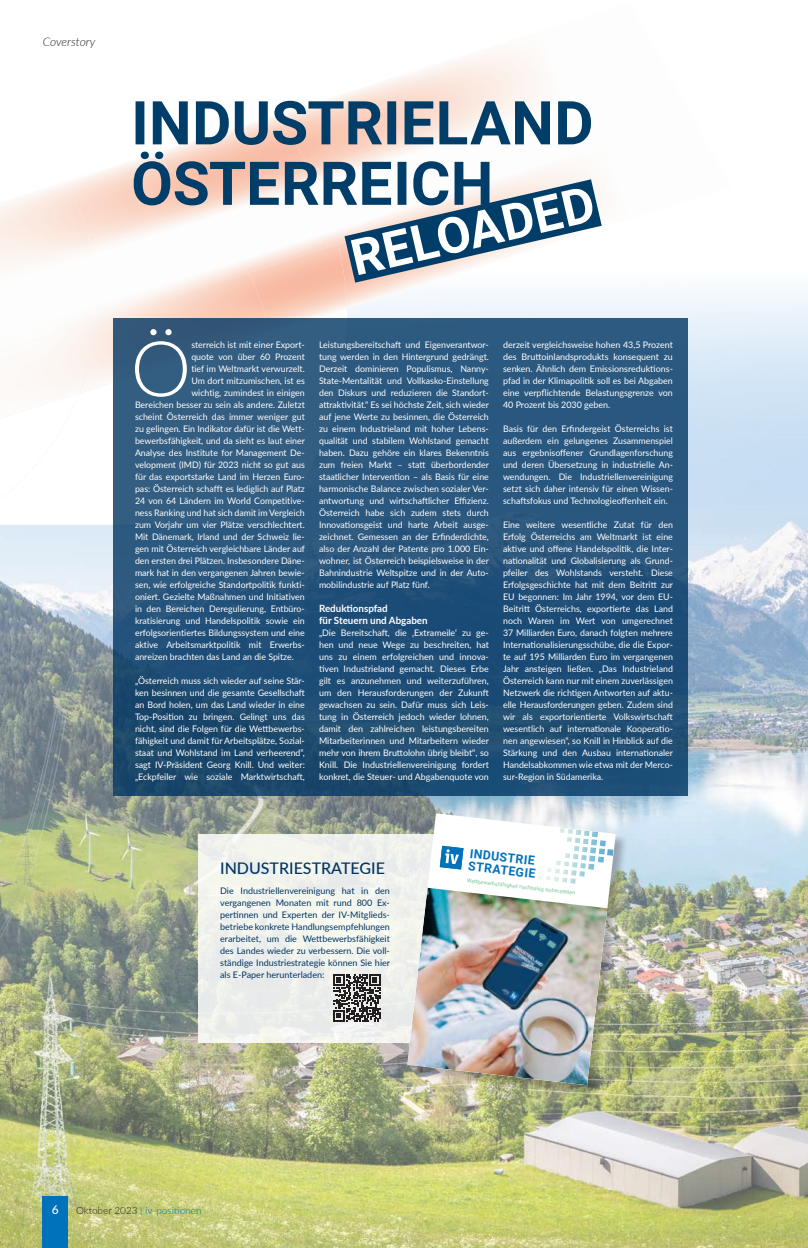
<style>
.page{position:relative;width:808px;height:1248px;background:#fff}
.page>*{position:absolute;margin:0;border:0;box-sizing:border-box;transform-origin:0 0}
.t1{font:300 76.8px "Lato";color:#fff}
.t2{font:500 16px "Lato";color:#003562}
.t3{font:700 12.4px/12.4px "Roboto";color:#0072bc}
.t4{font:italic 300 12px "Lato";letter-spacing:-.005em;color:#231f20}
.t5{font:500 12px "Lato";color:#fff}
.t6{font:700 10px/12px "Lato";color:#fff}
.t7{font:300 10px "Lato";color:#0072bc}
.t8{font:9px/12px "Lato";color:#fff;text-align:justify}
.t9{font:9px/12px "Lato";color:#003562}
.t10{font:5.3px "Roboto";color:#78c797}
.s1{color:#231f20}
</style>
<div class="page">
<img style="left:0;top:291px;width:808px;height:956px">
<div style="left:43px;top:1195px;width:25px;height:52px;background:#0072bc"></div>
<img style="left:347px;top:282px;width:385px;height:26px">
<img style="left:157px;top:145px;width:154px;height:7px">
<img style="left:271px;top:282px;width:76px;height:35px">
<img style="left:39px;top:393px;width:74px;height:131px">
<img style="left:0;top:499px;width:39px;height:25px">
<img style="left:79px;top:161px;width:55px;height:44px">
<img style="left:96px;top:282px;width:175px;height:111px">
<img style="left:97px;top:282px;width:152px;height:39px">
<svg style="left:136px;top:101px;width:455px;height:44px"></svg>
<svg style="left:134px;top:152px;width:468px;height:130px"></svg>
<img style="left:0;top:179px;width:79px;height:320px">
<img style="left:0;top:181px;width:89px;height:60px">
<img style="left:0;top:351px;width:96px;height:67px">
<img style="left:0;top:282px;width:97px;height:24px">
<img style="left:0;top:241px;width:92px;height:43px">
<img style="left:0;top:306px;width:97px;height:45px">
<div style="left:113px;top:317px;width:574px;height:478px;background:linear-gradient(to bottom,#325e84,#1a4a71)"></div>
<div style="left:198px;top:833px;width:376px;height:209px;background:#f0f1ed"></div>
<div style="left:408px;top:813px;width:220px;height:284px;background:#231f20;opacity:.3"></div>
<svg style="left:407px;top:813px;width:209px;height:272px;fill:#fff"></svg>
<img style="left:407px;top:887px;width:200px;height:198px">
<svg style="left:538px;top:828px;width:76px;height:55px"></svg>
<svg style="left:440px;top:845px;width:23px;height:24px"></svg>
<svg style="left:333px;top:974px;width:47px;height:47px"></svg>
<h3 class="t4" style="left:43px;top:33px;width:54px">Coverstory</h3>
<h1 class="t1" style="left:131px;top:315px;width:62px">Ö</h1>
<p class="t8" style="left:191px;top:338px;width:115px">sterreich ist mit einer Export-</p>
<p class="t8" style="left:191px;top:350px;width:115px">quote von über 60 Prozent</p>
<p class="t8" style="left:191px;top:362px;width:115px">tief im Weltmarkt verwurzelt.</p>
<p class="t8" style="left:191px;top:374px;width:115px">Um dort mitzumischen, ist es</p>
<p class="t8" style="left:191px;top:386px;width:115px">wichtig, zumindest in einigen</p>
<p class="t8" style="left:135px;top:398px;width:171px">Bereichen besser zu sein als andere. Zuletzt</p>
<p class="t8" style="left:135px;top:410px;width:171px">scheint Österreich das immer weniger gut</p>
<p class="t8" style="left:135px;top:422px;width:170px">zu gelingen. Ein Indikator dafür ist die Wett-</p>
<p class="t8" style="left:135px;top:434px;width:172px">bewerbsfähigkeit, und da sieht es laut einer</p>
<p class="t8" style="left:135px;top:446px;width:171px">Analyse des Institute for Management De-</p>
<p class="t8" style="left:135px;top:458px;width:171px">velopment (IMD) für 2023 nicht so gut aus</p>
<p class="t8" style="left:135px;top:470px;width:171px">für das exportstarke Land im Herzen Euro-</p>
<p class="t8" style="left:135px;top:482px;width:171px">pas: Österreich schafft es lediglich auf Platz</p>
<p class="t8" style="left:135px;top:494px;width:171px">24 von 64 Ländern im World Competitive-</p>
<p class="t8" style="left:135px;top:506px;width:171px">ness Ranking und hat sich damit im Vergleich</p>
<p class="t8" style="left:135px;top:518px;width:171px">zum Vorjahr um vier Plätze verschlechtert.</p>
<p class="t8" style="left:135px;top:530px;width:171px">Mit Dänemark, Irland und der Schweiz lie-</p>
<p class="t8" style="left:135px;top:542px;width:171px">gen mit Österreich vergleichbare Länder auf</p>
<p class="t8" style="left:135px;top:554px;width:171px">den ersten drei Plätzen. Insbesondere Däne-</p>
<p class="t8" style="left:135px;top:566px;width:171px">mark hat in den vergangenen Jahren bewie-</p>
<p class="t8" style="left:135px;top:578px;width:171px">sen, wie erfolgreiche Standortpolitik funkti-</p>
<p class="t8" style="left:135px;top:590px;width:171px">oniert. Gezielte Maßnahmen und Initiativen</p>
<p class="t8" style="left:135px;top:602px;width:171px">in den Bereichen Deregulierung, Entbüro-</p>
<p class="t8" style="left:135px;top:614px;width:171px">kratisierung und Handelspolitik sowie ein</p>
<p class="t8" style="left:135px;top:626px;width:171px">erfolgsorientiertes Bildungssystem und eine</p>
<p class="t8" style="left:135px;top:638px;width:170px">aktive Arbeitsmarktpolitik mit Erwerbs-</p>
<p class="t8" style="left:135px;top:650px;width:160px">anreizen brachten das Land an die Spitze.</p>
<p class="t8" style="left:135px;top:674px;width:171px">„Österreich muss sich wieder auf seine Stär&shy;ken besinnen und die gesamte Gesellschaft an Bord holen, um das Land wieder in eine Top-Position zu bringen. Gelingt uns das nicht, sind die Folgen für die Wettbewerbs&shy;fähigkeit und damit für Arbeitsplätze, Sozial&shy;staat und Wohlstand im Land verheerend“, sagt IV-Präsident Georg Knill. Und weiter: „Eckpfeiler wie soziale Marktwirtschaft,</p>
<p class="t8" style="left:319px;top:338px;width:172px;text-align:left">Leistungsbereitschaft und Eigenverantwor&shy;tung werden in den Hintergrund gedrängt.<br>Derzeit dominieren Populismus, Nanny-State-Mentalität und Vollkasko-Einstellung den Diskurs und reduzieren die Standort&shy;attraktivität.“ Es sei höchste Zeit, sich wieder auf jene Werte zu besinnen, die Österreich zu einem Industrieland mit hoher Lebens&shy;qualität und stabilem Wohlstand gemacht haben. Dazu gehöre ein klares Bekenntnis zum freien Markt – statt überbordender staatlicher Intervention – als Basis für eine harmonische Balance zwischen sozialer Ver&shy;antwortung und wirtschaftlicher Effizienz.<br>Österreich habe sich zudem stets durch Innovationsgeist und harte Arbeit ausge&shy;zeichnet. Gemessen an der Erfinderdichte, also der Anzahl der Patente pro 1.000 Ein&shy;wohner, ist Österreich beispielsweise in der Bahnindustrie Weltspitze und in der Auto&shy;mobilindustrie auf Platz fünf.</p>
<p class="t6" style="left:319px;top:602px;width:110px">Reduktionspfad<br>für Steuern und Abgaben</p>
<p class="t8" style="left:319px;top:626px;width:172px">„Die Bereitschaft, die ‚Extrameile‘ zu ge&shy;hen und neue Wege zu beschreiten, hat uns zu einem erfolgreichen und innova&shy;tiven Industrieland gemacht. Dieses Erbe gilt es anzunehmen und weiterzuführen, um den Herausforderungen der Zukunft gewachsen zu sein. Dafür muss sich Leis&shy;tung in Österreich jedoch wieder lohnen, damit den zahlreichen leistungsbereiten Mitarbeiterinnen und Mitarbeitern wieder mehr von ihrem Bruttolohn übrig bleibt“, so Knill. Die Industriellenvereinigung fordert konkret, die Steuer- und Abgabenquote von</p>
<p class="t8" style="left:503px;top:338px;width:171px">derzeit vergleichsweise hohen 43,5 Prozent des Bruttoinlandsprodukts konsequent zu senken. Ähnlich dem Emissionsreduktions&shy;pfad in der Klimapolitik soll es bei Abgaben eine verpflichtende Belastungsgrenze von 40 Prozent bis 2030 geben.</p>
<p class="t8" style="left:503px;top:422px;width:171px">Basis für den Erfindergeist Österreichs ist außerdem ein gelungenes Zusammenspiel aus ergebnisoffener Grundlagenforschung und deren Übersetzung in industrielle An&shy;wendungen. Die Industriellenvereinigung setzt sich daher intensiv für einen Wissen&shy;schaftsfokus und Technologieoffenheit ein.</p>
<p class="t8" style="left:503px;top:518px;width:172px">Eine weitere wesentliche Zutat für den Erfolg Österreichs am Weltmarkt ist eine aktive und offene Handelspolitik, die Inter&shy;nationalität und Globalisierung als Grund&shy;pfeiler des Wohlstands versteht. Diese Erfolgsgeschichte hat mit dem Beitritt zur EU begonnen: Im Jahr 1994, vor dem EU-Beitritt Österreichs, exportierte das Land noch Waren im Wert von umgerechnet 37 Milliarden Euro, danach folgten mehrere Internationalisierungsschübe, die die Expor&shy;te auf 195 Milliarden Euro im vergangenen Jahr ansteigen ließen. „Das Industrieland Österreich kann nur mit einem zuverlässigen Netzwerk die richtigen Antworten auf aktu&shy;elle Herausforderungen geben. Zudem sind wir als exportorientierte Volkswirtschaft wesentlich auf internationale Kooperatio&shy;nen angewiesen“, so Knill in Hinblick auf die Stärkung und den Ausbau internationaler Handelsabkommen wie etwa mit der Merco&shy;sur-Region in Südamerika.</p>
<h2 class="t2" style="left:220px;top:856px;width:166px">INDUSTRIESTRATEGIE</h2>
<p class="t9" style="left:220px;top:884px;width:171px">Die Industriellenvereinigung hat in den vergangenen Monaten mit rund 800 Ex&shy;pertinnen und Experten der IV-Mitglieds&shy;betriebe konkrete Handlungsempfehlungen erarbeitet, um die Wettbewerbsfähigkeit des Landes wieder zu verbessern. Die voll&shy;ständige Industriestrategie können Sie hier als E-Paper herunterladen:</p>
<h3 class="t3" style="left:470px;top:846px;width:69px;rotate:6deg">INDUSTRIE<br>STRATEGIE</h3>
<p class="t10" style="left:467px;top:876px;width:110px;rotate:7deg">Wettbewerbsfähigkeit nachhaltig sicherstellen</p>
<h3 class="t5" style="left:52px;top:1200px;width:8px">6</h3>
<p class="t7" style="left:76px;top:1203px;width:127px"><span class="s1">Oktober 2023</span> | iv-positionen</p>
</div>
